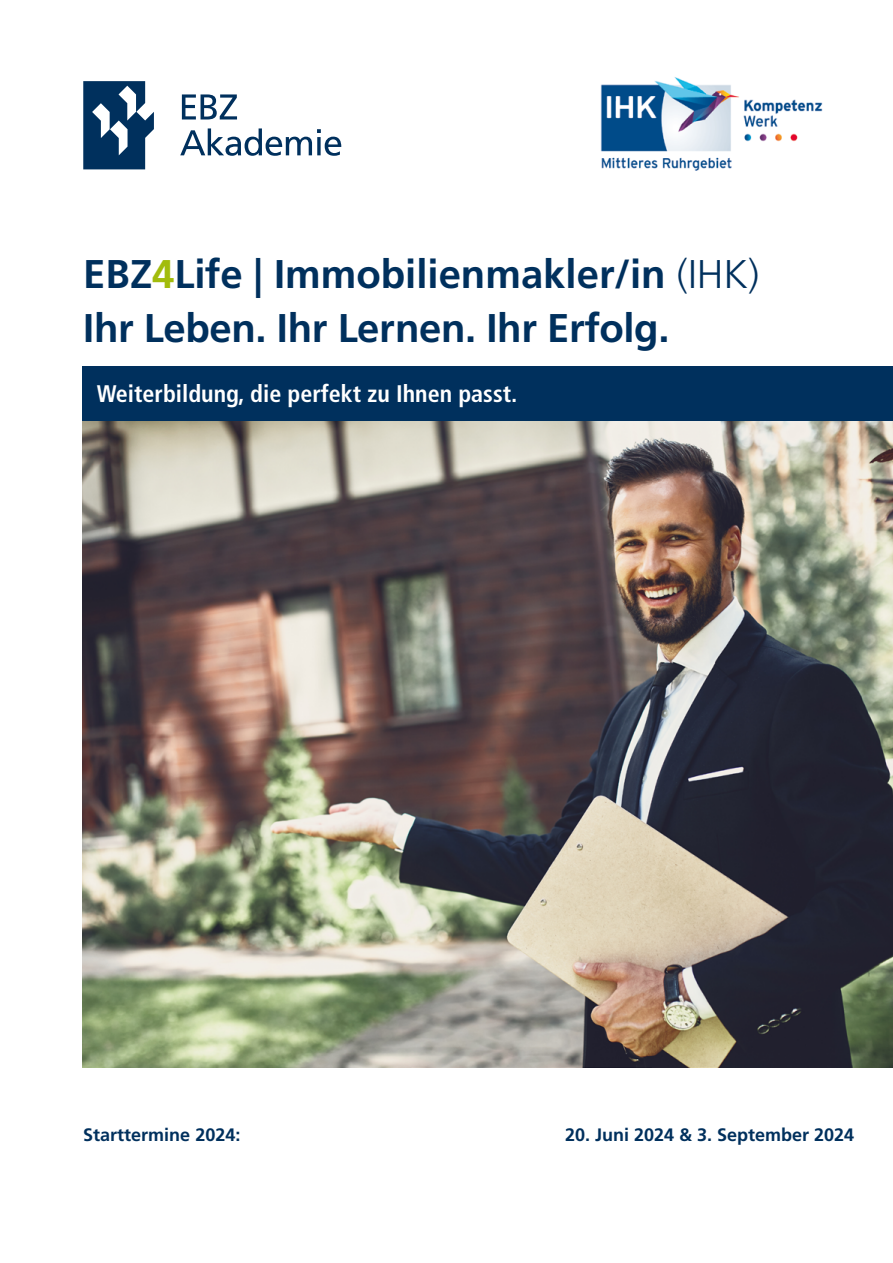
<style>
.page{position:relative;width:893px;height:1263px;background:#fff}
.page>*{position:absolute;margin:0;border:0;box-sizing:border-box;transform-origin:0 0}
.t1{font:700 40.05px/53.6px "Frutiger LT Pro";color:#00305d}
.t2{font:700 condensed 24px "Frutiger LT Std";color:#fff}
.t3{font:700 18px "Frutiger LT Pro";color:#00305d}
.s1{color:#a2bc0c}
.s2{font-family:"Frutiger LT Std";font-weight:300}
</style>
<div class="page">
<svg style="left:83px;top:81px;width:71px;height:88px"></svg>
<svg style="left:180px;top:128px;width:161px;height:28px"></svg>
<svg style="left:182px;top:94px;width:55px;height:25px"></svg>
<img style="left:600px;top:77px;width:223px;height:94px">
<img style="left:83px;top:420px;width:810px;height:647px">
<div style="left:83px;top:366px;width:810px;height:54px;background:#00305d"></div>
<p class="t1" style="left:83px;top:248px;width:677px">EBZ<span class="s1">4</span>Life | Immobilienmakler/in <span class="s2">(IHK)<br></span>Ihr Leben. Ihr Lernen. Ihr Erfolg.</p>
<p class="t2" style="left:97px;top:380px;width:422px">Weiterbildung, die perfekt zu Ihnen passt.</p>
<p class="t3" style="left:83px;top:1124px;width:159px">Starttermine 2024:</p>
<p class="t3" style="left:565px;top:1124px;width:291px">20. Juni 2024 &amp; 3. September 2024</p>
</div>
